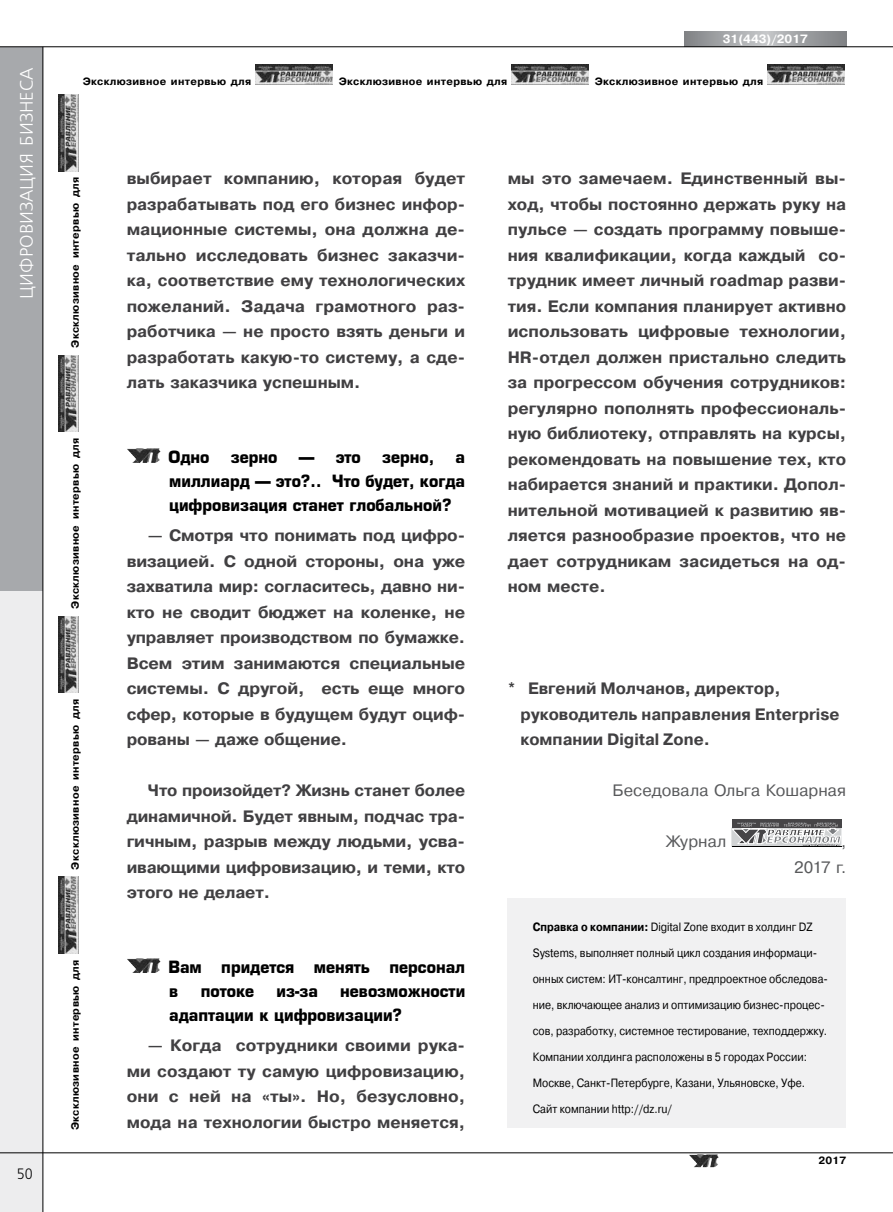
<style>
.page{position:relative;width:893px;height:1212px;background:#fff}
.page>*{position:absolute;margin:0;border:0;box-sizing:border-box;transform-origin:0 0}
.t1{font:18px "Free Set C";color:#fff}
.t2{font:700 16.5px/25.5px "Pragmatica";color:#414042;text-align:justify}
.t3{font:700 16.5px/24px "Europe";color:#000;scale:.95 1}
.t4{font:16.5px/25.5px "Pragmatica";color:#58595b;text-align:right}
.t5{font:15px "Free Set C";color:#000;scale:.9 1}
.t6{font:12px/26px "Pragmatica";color:#000;scale:.88 1}
.t7{font:700 12px "Pragmatica";color:#fff}
.t8{font:700 10.5px "Pragmatica";letter-spacing:.03em;color:#000}
.s1{font-weight:700}
</style>
<div class="page">
<div style="left:0;top:584px;width:43px;height:628px;background:#ededee"></div>
<div style="left:0;top:47px;width:43px;height:543px;background:#a7a9ac"></div>
<svg style="left:685px;top:31px;width:161px;height:15px;background:#a1a3a5"></svg>
<hr style="left:43px;top:47px;width:1px;height:1165px;background:#000">
<hr style="left:0;top:46px;width:893px;height:1px;background:#000">
<hr style="left:0;top:1152px;width:893px;height:1px;background:#000">
<img style="left:256px;top:65px;width:76px;height:20px">
<img style="left:512px;top:65px;width:76px;height:20px">
<img style="left:768px;top:65px;width:76px;height:20px">
<img style="left:59px;top:877px;width:20px;height:77px">
<img style="left:59px;top:616px;width:20px;height:77px">
<img style="left:59px;top:355px;width:20px;height:77px">
<img style="left:59px;top:94px;width:20px;height:77px">
<img style="left:689px;top:1154px;width:30px;height:13px">
<img style="left:127px;top:448px;width:34px;height:15px">
<img style="left:127px;top:958px;width:34px;height:15px">
<div style="left:732px;top:819px;width:109px;height:9px;background:#464547"></div>
<hr style="left:732px;top:847px;width:109px;height:1px;background:#000">
<svg style="left:732px;top:821px;width:110px;height:26px"></svg>
<div style="left:508px;top:898px;width:338px;height:230px;background:#f1f1f2"></div>
<p class="t1" style="left:17px;top:299px;width:232px;rotate:-90deg">Цифровизация бизнеса</p>
<p class="t5" style="left:17px;top:1165px;width:19px">50</p>
<p class="t7" style="left:723px;top:31px;width:87px">31(443)/2017</p>
<p class="t8" style="left:83px;top:74px;width:170px">Эксклюзивное интервью для</p>
<p class="t8" style="left:339px;top:74px;width:170px">Эксклюзивное интервью для</p>
<p class="t8" style="left:595px;top:74px;width:170px">Эксклюзивное интервью для</p>
<p class="t8" style="left:68px;top:348px;width:172px;rotate:-90deg">Эксклюзивное интервью для</p>
<p class="t8" style="left:68px;top:609px;width:172px;rotate:-90deg">Эксклюзивное интервью для</p>
<p class="t8" style="left:68px;top:869px;width:172px;rotate:-90deg">Эксклюзивное интервью для</p>
<p class="t8" style="left:68px;top:1130px;width:172px;rotate:-90deg">Эксклюзивное интервью для</p>
<p class="t2" style="left:127px;top:166px;width:340px">выбирает компанию, которая будет разрабатывать под его бизнес инфор&shy;мационные системы, она должна де&shy;тально исследовать бизнес заказчи&shy;ка, соответствие ему технологических пожеланий. Задача грамотного раз&shy;работчика — не просто взять деньги и разработать какую-то систему, а сде&shy;лать заказчика успешным.</p>
<p class="t3" style="left:169px;top:445px;width:45px">Одно</p>
<p class="t3" style="left:231px;top:445px;width:51px">зерно</p>
<p class="t3" style="left:299px;top:445px;width:67px">— это</p>
<p class="t3" style="left:382px;top:445px;width:57px">зерно,</p>
<p class="t3" style="left:169px;top:445px;width:313px;text-align:justify;text-indent:286px">а миллиард — это?.. Что будет, когда цифровизация станет глобальной?</p>
<p class="t2" style="left:127px;top:523px;width:340px;text-indent:21px">— Смотря что понимать под цифро&shy;визацией. С одной стороны, она уже захватила мир: согласитесь, давно ни&shy;кто не сводит бюджет на коленке, не управляет производством по бумажке.<br>Всем этим занимаются специальные системы. С другой, есть еще много сфер, которые в будущем будут оциф&shy;рованы — даже общение.</p>
<p class="t2" style="left:127px;top:778px;width:340px;text-indent:21px">Что произойдет? Жизнь станет более динамичной. Будет явным, подчас тра&shy;гичным, разрыв между людьми, усва&shy;ивающими цифровизацию, и теми, кто этого не делает.</p>
<p class="t3" style="left:169px;top:955px;width:314px">Вам придется менять персонал в</p>
<p class="t3" style="left:201px;top:979px;width:58px">потоке</p>
<p class="t3" style="left:277px;top:979px;width:45px">из-за</p>
<p class="t3" style="left:169px;top:979px;width:313px;text-indent:171px">невозможности адаптации к цифровизации?</p>
<p class="t2" style="left:127px;top:1033px;width:340px;text-indent:21px">— Когда сотрудники своими рука&shy;ми создают ту самую цифровизацию, они с ней на «ты». Но, безусловно, мода на технологии быстро меняется,</p>
<p class="t2" style="left:508px;top:166px;width:340px">мы это замечаем. Единственный вы&shy;ход, чтобы постоянно держать руку на пульсе — создать программу повыше&shy;ния квалификации, когда каждый со&shy;трудник имеет личный roadmap разви&shy;тия. Если компания планирует активно использовать цифровые технологии, HR-отдел должен пристально следить за прогрессом обучения сотрудников: регулярно пополнять профессиональ&shy;ную библиотеку, отправлять на курсы, рекомендовать на повышение тех, кто набирается знаний и практики. Допол&shy;нительной мотивацией к развитию яв&shy;ляется разнообразие проектов, что не дает сотрудникам засидеться на од&shy;ном месте.</p>
<p class="t2" style="left:520px;top:676px;width:320px;text-align:left;text-indent:-13px">* Евгений Молчанов, директор, руководитель направления Enterprise компании Digital Zone.</p>
<p class="t4" style="left:613px;top:778px;width:235px">Беседовала Ольга Кошарная</p>
<p class="t4" style="left:666px;top:829px;width:62px">Журнал</p>
<p class="t4" style="left:794px;top:829px;width:54px">,<br>2017 г.</p>
<p class="t6" style="left:533px;top:914px;width:337px"><span class="s1">Справка о компании:</span> Digital Zone входит в холдинг DZ Systems, выполняет полный цикл создания информаци&shy;онных систем: ИТ-консалтинг, предпроектное обследова&shy;ние, включающее анализ и оптимизацию бизнес-процес&shy;сов, разработку, системное тестирование, техподдержку.<br>Компании холдинга расположены в 5 городах России:<br>Москве, Санкт-Петербурге, Казани, Ульяновске, Уфе.<br>Сайт компании http://dz.ru/</p>
<p class="t8" style="left:818px;top:1154px;width:29px">2017</p>
</div>
